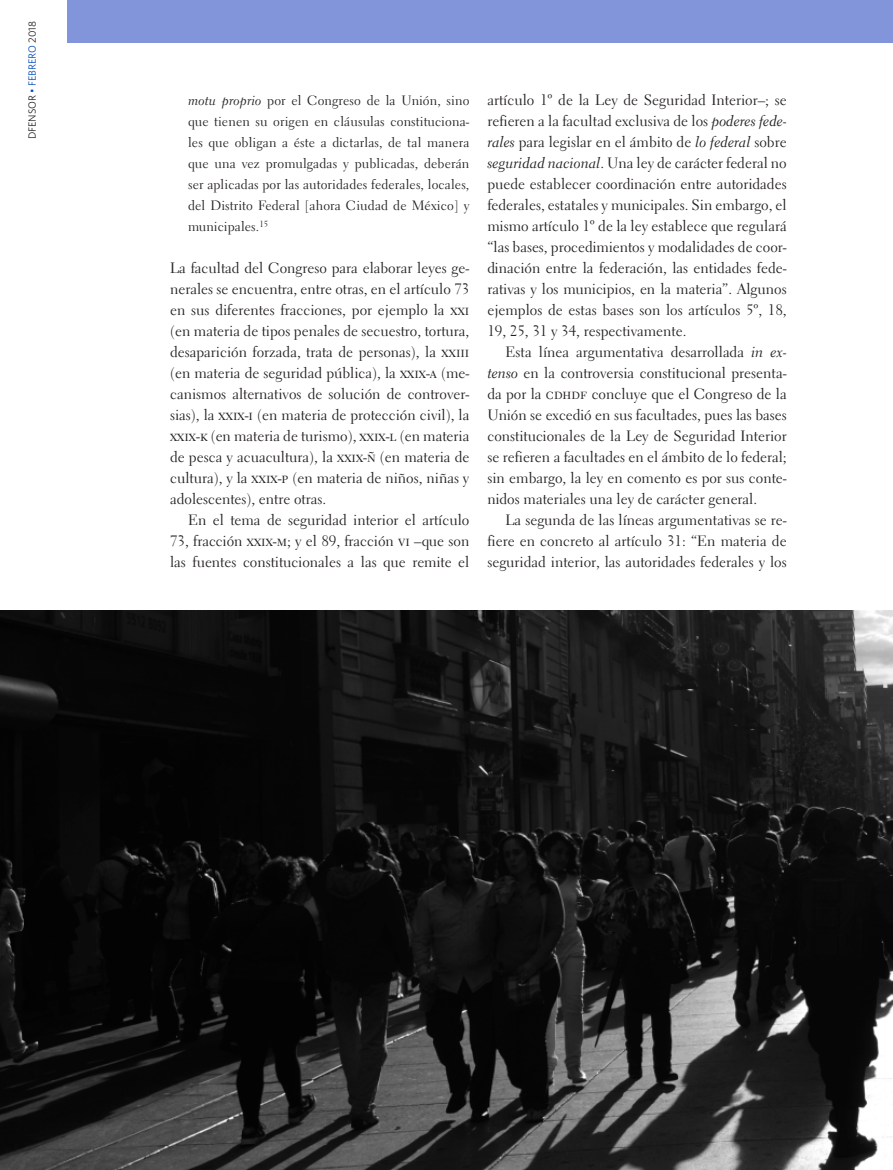
<style>
.page{position:relative;width:893px;height:1170px;background:#fff}
.page>*{position:absolute;margin:0;border:0;box-sizing:border-box;transform-origin:0 0}
.Normal_c_s{font:15px/21px "Electra LT Std";color:#231f20;text-align:justify}
.Normal_s_s{font:15px/21px "Electra LT Std";color:#231f20;text-align:justify}
.Bando{font:13.5px/21px "Electra LT Std";letter-spacing:.01em;color:#231f20;text-align:justify}
.t1{font:10.5px "Whitney";color:#231f20}
.s1{color:#004aba}
.s2{font-family:"Electra LT Std Cursive"}
</style>
<div class="page">
<div style="left:68px;top:0;width:825px;height:43px;background:#8295db"></div>
<img style="left:0;top:610px;width:893px;height:559px">
<p class="t1" style="left:26px;top:139px;width:120px;rotate:-90deg">DFENSOR <span class="s1">• FEBRERO</span> 2018</p>
<p class="Bando" style="left:188px;top:90px;width:283px"><span class="s2">motu proprio</span> por el Congreso de la Unión, sino que tienen su origen en cláusulas constituciona&shy;les que obligan a éste a dictarlas, de tal manera que una vez promulgadas y publicadas, deberán ser aplicadas por las autoridades federales, locales, del Distrito Federal [ahora Ciudad de México] y municipales.<sup>15</sup></p>
<p class="Normal_s_s" style="left:170px;top:257px;width:301px">La facultad del Congreso para elaborar leyes ge&shy;nerales se encuentra, entre otras, en el artículo 73 en sus diferentes fracciones, por ejemplo la xxi (en materia de tipos penales de secuestro, tortura, desaparición forzada, trata de personas), la xxiii (en materia de seguridad pública), la xxix-a (me&shy;canismos alternativos de solución de controver&shy;sias), la xxix-i (en materia de protección civil), la xxix-k (en materia de turismo), xxix-l (en materia de pesca y acuacultura), la xxix-ñ (en materia de cultura), y la xxix-p (en materia de niños, niñas y adolescentes), entre otras.</p>
<p class="Normal_c_s" style="left:170px;top:509px;width:301px;text-indent:18px">En el tema de seguridad interior el artículo 73, fracción xxix-m; y el 89, fracción vi –que son las fuentes constitucionales a las que remite el</p>
<p class="Normal_c_s" style="left:487px;top:89px;width:301px">artículo 1º de la Ley de Seguridad Interior–; se refieren a la facultad exclusiva de los <span class="s2">poderes fede&shy;rales</span> para legislar en el ámbito de <span class="s2">lo federal</span> sobre <span class="s2">seguridad nacional</span>. Una ley de carácter federal no puede establecer coordinación entre autoridades federales, estatales y municipales. Sin embargo, el mismo artículo 1º de la ley establece que regulará “las bases, procedimientos y modalidades de coor&shy;dinación entre la federación, las entidades fede&shy;rativas y los municipios, en la materia”. Algunos ejemplos de estas bases son los artículos 5º, 18, 19, 25, 31 y 34, respectivamente.</p>
<p class="Normal_c_s" style="left:487px;top:341px;width:301px;text-indent:18px">Esta línea argumentativa desarrollada <span class="s2">in ex&shy;tenso</span> en la controversia constitucional presenta&shy;da por la cdhdf concluye que el Congreso de la Unión se excedió en sus facultades, pues las bases constitucionales de la Ley de Seguridad Interior se refieren a facultades en el ámbito de lo federal; sin embargo, la ley en comento es por sus conte&shy;nidos materiales una ley de carácter general.</p>
<p class="Normal_c_s" style="left:487px;top:509px;width:301px;text-indent:18px">La segunda de las líneas argumentativas se re&shy;fiere en concreto al artículo 31: “En materia de seguridad interior, las autoridades federales y los</p>
</div>
